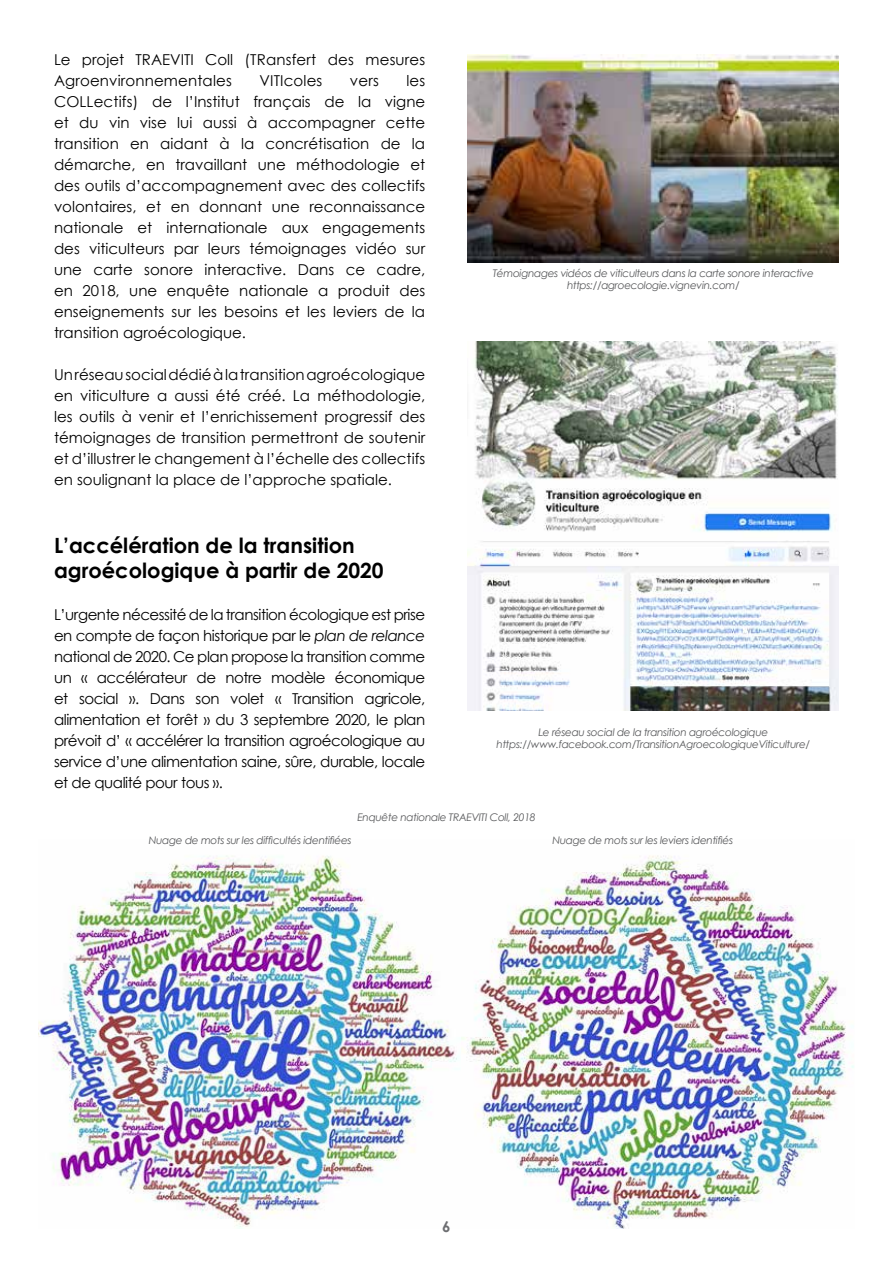
<style>
.page{position:relative;width:893px;height:1263px;background:#fff}
.page>*{position:absolute;margin:0;border:0;box-sizing:border-box;transform-origin:0 0}
.t1{font:700 21px/25.2px "Century Gothic";color:#000}
.t2{font:15px/21px "Century Gothic";color:#000;text-align:justify}
.t3{font:700 15px "Century Gothic";color:#6d6e71}
.t4{font:italic 10.5px/12.6px "Century Gothic";letter-spacing:-.03em;color:#58595b;text-align:center}
.s1{font-style:italic}
</style>
<div class="page">
<img style="left:39px;top:855px;width:815px;height:374px">
<img style="left:468px;top:54px;width:371px;height:208px">
<img style="left:468px;top:341px;width:371px;height:369px">
<p class="t2" style="left:54px;top:49px;width:373px">Le projet TRAEVITI Coll (TRansfert des mesures<br>Agroenvironnementales</p>
<p class="t2" style="left:54px;top:70px;width:373px;text-indent:352px">les COLLectifs) de l’Institut français de la vigne et du vin vise lui aussi à accompagner cette transition en aidant à la concrétisation de la démarche, en travaillant une méthodologie et des outils d’accompagnement avec des collectifs volontaires, et en donnant une reconnaissance nationale et internationale aux engagements des viticulteurs par leurs témoignages vidéo sur une carte sonore interactive. Dans ce cadre, en 2018, une enquête nationale a produit des enseignements sur les besoins et les leviers de la transition agroécologique.</p>
<p class="t2" style="left:54px;top:364px;width:373px">Un réseau social dédié à la transition agroécologique en viticulture a aussi été créé. La méthodologie, les outils à venir et l’enrichissement progressif des témoignages de transition permettront de soutenir et d’illustrer le changement à l’échelle des collectifs en soulignant la place de l’approche spatiale.</p>
<p class="t2" style="left:259px;top:70px;width:65px">VITIcoles</p>
<p class="t2" style="left:350px;top:70px;width:30px">vers</p>
<h1 class="t1" style="left:54px;top:532px;width:331px">L’accélération de la transition agroécologique à partir de 2020</h1>
<p class="t2" style="left:54px;top:604px;width:373px">L’urgente nécessité de la transition écologique est prise en compte de façon historique par le <span class="s1">plan de relance </span>national de 2020. Ce plan propose la transition comme un « accélérateur de notre modèle économique et social ». Dans son volet « Transition agricole, alimentation et forêt » du 3 septembre 2020, le plan prévoit d’ « accélérer la transition agroécologique au service d’une alimentation saine, sûre, durable, locale et de qualité pour tous ».</p>
<p class="t4" style="left:493px;top:266px;width:323px">Témoignages vidéos de viticulteurs dans la carte sonore interactive https://agroecologie.vignevin.com/</p>
<p class="t4" style="left:497px;top:726px;width:315px">Le réseau social de la transition agroécologique https://www.facebook.com/TransitionAgroecologiqueViticulture/</p>
<p class="t4" style="left:357px;top:810px;width:180px">Enquête nationale TRAEVITI Coll, 2018</p>
<p class="t4" style="left:149px;top:833px;width:204px">Nuage de mots sur les difficultés identifiées</p>
<p class="t4" style="left:552px;top:833px;width:182px">Nuage de mots sur les leviers identifiés</p>
<p class="t3" style="left:442px;top:1217px;width:10px">6</p>
</div>
